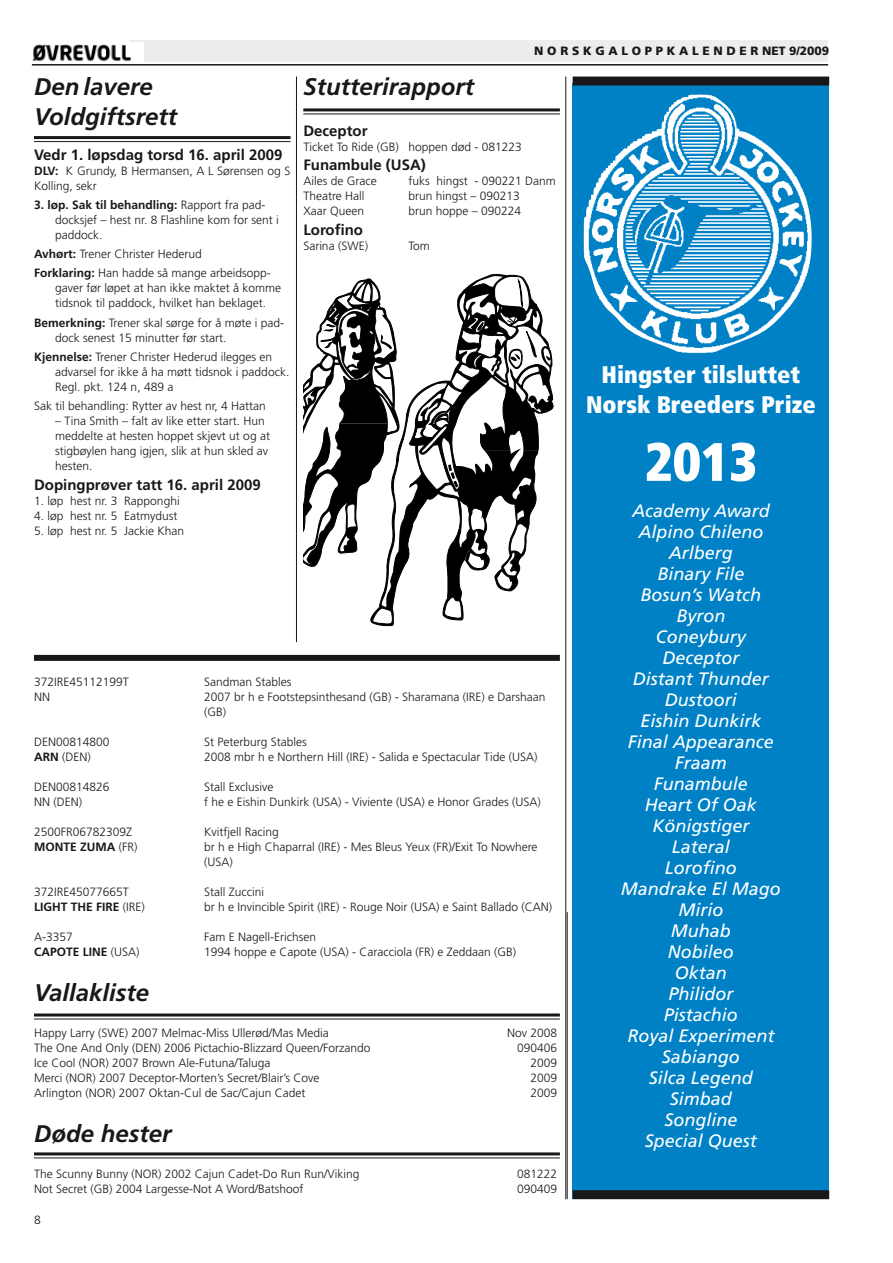
<style>
.page{position:relative;width:893px;height:1263px;background:#fff}
.page>*{position:absolute;margin:0;border:0;box-sizing:border-box;transform-origin:0 0}
.t1{font:900 condensed 54px "Frutiger";color:#fff}
.t2{font:italic 700 24px/30px "Frutiger";color:#1a171b}
.t3{font:900 condensed 24px/30px "Frutiger";color:#fff;text-align:center}
.t4{font:italic 18px/21px "Frutiger";color:#fff;text-align:center}
.t5{font:700 15px "Frutiger";color:#1a171b}
.t6{font:300 12px/15px "Frutiger";color:#1a171b}
.t7{font:700 12px "Frutiger";color:#1a171b}
.t8{font:900 12px "Frutiger";color:#1a171b}
.s1{font-weight:700}
</style>
<div class="page">
<div style="left:130px;top:41px;width:698px;height:21px;background:#eceded"></div>
<hr style="left:32px;top:64px;width:796px;height:2px;background:#1a171b">
<img style="left:32px;top:42px;width:111px;height:20px">
<hr style="left:296px;top:77px;width:1px;height:565px;background:#1a171b">
<hr style="left:567px;top:912px;width:1px;height:287px;background:#1a171b">
<hr style="left:34px;top:136px;width:257px;height:3px;background:#1a171b">
<hr style="left:34px;top:141px;width:257px;height:1px;background:#1a171b">
<hr style="left:34px;top:1152px;width:526px;height:3px;background:#1a171b">
<hr style="left:34px;top:1157px;width:526px;height:1px;background:#1a171b">
<div style="left:34px;top:655px;width:526px;height:6px;background:#1a171b"></div>
<svg style="left:303px;top:274px;width:251px;height:352px"></svg>
<div style="left:573px;top:84px;width:256px;height:1115px;background:#0081c6"></div>
<div style="left:573px;top:77px;width:256px;height:9px;background:#1a171b"></div>
<div style="left:573px;top:1190px;width:256px;height:9px;background:#1a171b"></div>
<hr style="left:303px;top:108px;width:257px;height:3px;background:#1a171b">
<hr style="left:303px;top:113px;width:257px;height:1px;background:#1a171b">
<hr style="left:565px;top:77px;width:1px;height:1122px;background:#1a171b">
<hr style="left:34px;top:1013px;width:526px;height:3px;background:#1a171b">
<hr style="left:34px;top:1018px;width:526px;height:1px;background:#1a171b">
<img style="left:584px;top:95px;width:228px;height:258px">
<p class="t8" style="left:534px;top:43px;width:296px">N O R S K G A L O P P K A L E N D E R NET 9/2009</p>
<h2 class="t2" style="left:34px;top:72px;width:145px">Den lavere<br>Voldgiftsrett</h2>
<p class="t5" style="left:34px;top:146px;width:250px">Vedr 1. løpsdag torsd 16. april 2009</p>
<p class="t6" style="left:34px;top:163px;width:258px"><span class="s1">DLV:</span> K Grundy, B Hermansen, A L Sørensen og S<br>Kolling, sekr</p>
<p class="t6" style="left:55px;top:197px;width:225px;text-indent:-21px"><span class="s1">3. løp. Sak til behandling:</span> Rapport fra pad&shy;docksjef – hest nr. 8 Flashline kom for sent i paddock.</p>
<p class="t6" style="left:34px;top:244px;width:238px;line-height:19.2px"><span class="s1">Avhørt:</span> Trener Christer Hederud<br><span class="s1">Forklaring:</span> Han hadde så mange arbeidsopp-</p>
<p class="t6" style="left:55px;top:281px;width:228px">gaver før løpet at han ikke maktet å komme tidsnok til paddock, hvilket han beklaget.</p>
<p class="t6" style="left:55px;top:315px;width:230px;text-indent:-21px"><span class="s1">Bemerkning:</span> Trener skal sørge for å møte i pad&shy;dock senest 15 minutter før start.</p>
<p class="t6" style="left:55px;top:349px;width:236px;text-indent:-21px"><span class="s1">Kjennelse:</span> Trener Christer Hederud ilegges en advarsel for ikke å ha møtt tidsnok i paddock.<br>Regl. pkt. 124 n, 489 a</p>
<p class="t6" style="left:34px;top:399px;width:233px">Sak til behandling: Rytter av hest nr, 4 Hattan</p>
<p class="t6" style="left:55px;top:414px;width:216px">– Tina Smith – falt av like etter start. Hun meddelte at hesten hoppet skjevt ut og at stigbøylen hang igjen, slik at hun skled av hesten.</p>
<p class="t5" style="left:34px;top:476px;width:228px">Dopingprøver tatt 16. april 2009</p>
<p class="t6" style="left:34px;top:493px;width:147px">1. løp hest nr. 3 Rapponghi</p>
<p class="t6" style="left:34px;top:508px;width:145px">4. løp hest nr. 5 Eatmydust</p>
<p class="t6" style="left:34px;top:523px;width:152px">5. løp hest nr. 5 Jackie Khan</p>
<h2 class="t2" style="left:303px;top:72px;width:172px">Stutterirapport</h2>
<p class="t5" style="left:303px;top:122px;width:66px">Deceptor</p>
<p class="t6" style="left:303px;top:139px;width:220px">Ticket To Ride (GB) hoppen død - 081223</p>
<p class="t5" style="left:303px;top:156px;width:124px">Funambule (USA)</p>
<p class="t6" style="left:303px;top:174px;width:75px">Ailes de Grace</p>
<p class="t6" style="left:408px;top:174px;width:149px">fuks hingst - 090221 Danm</p>
<p class="t6" style="left:303px;top:189px;width:63px">Theatre Hall</p>
<p class="t6" style="left:408px;top:189px;width:113px">brun hingst – 090213</p>
<p class="t6" style="left:303px;top:204px;width:62px">Xaar Queen</p>
<p class="t6" style="left:408px;top:204px;width:114px">brun hoppe – 090224</p>
<p class="t5" style="left:303px;top:221px;width:61px">Lorofino</p>
<p class="t6" style="left:303px;top:238px;width:66px">Sarina (SWE)</p>
<p class="t6" style="left:408px;top:238px;width:23px">Tom</p>
<p class="t6" style="left:34px;top:674px;width:96px">372IRE45112199T</p>
<p class="t6" style="left:204px;top:674px;width:89px">Sandman Stables</p>
<p class="t6" style="left:34px;top:689px;width:18px">NN</p>
<p class="t6" style="left:204px;top:689px;width:343px">2007 br h e Footstepsinthesand (GB) - Sharamana (IRE) e Darshaan (GB)</p>
<p class="t6" style="left:34px;top:734px;width:77px">DEN00814800</p>
<p class="t6" style="left:204px;top:734px;width:104px">St Peterburg Stables</p>
<p class="t6" style="left:34px;top:749px;width:58px"><span class="s1">Arn</span> (DEN)</p>
<p class="t6" style="left:204px;top:749px;width:335px">2008 mbr h e Northern Hill (IRE) - Salida e Spectacular Tide (USA)</p>
<p class="t6" style="left:34px;top:779px;width:77px">DEN00814826</p>
<p class="t6" style="left:204px;top:779px;width:71px">Stall Exclusive</p>
<p class="t6" style="left:34px;top:794px;width:50px">NN (DEN)</p>
<p class="t6" style="left:204px;top:794px;width:338px">f he e Eishin Dunkirk (USA) - Viviente (USA) e Honor Grades (USA)</p>
<p class="t6" style="left:34px;top:824px;width:100px">2500FR06782309Z</p>
<p class="t6" style="left:204px;top:824px;width:76px">Kvitfjell Racing</p>
<p class="t7" style="left:34px;top:839px;width:20px">Monte</p>
<p class="t7" style="left:80px;top:839px;width:17px">Zuma</p>
<p class="t6" style="left:119px;top:839px;width:20px">(FR)</p>
<p class="t6" style="left:204px;top:839px;width:335px">br h e High Chaparral (IRE) - Mes Bleus Yeux (FR)/Exit To Nowhere (USA)</p>
<p class="t6" style="left:34px;top:884px;width:96px">372IRE45077665T</p>
<p class="t6" style="left:204px;top:884px;width:61px">Stall Zuccini</p>
<p class="t7" style="left:34px;top:899px;width:14px">Light</p>
<p class="t7" style="left:71px;top:899px;width:38px">The Fire</p>
<p class="t6" style="left:123px;top:899px;width:24px">(IRE)</p>
<p class="t6" style="left:204px;top:899px;width:350px">br h e Invincible Spirit (IRE) - Rouge Noir (USA) e Saint Ballado (CAN)</p>
<p class="t6" style="left:34px;top:929px;width:40px">A-3357</p>
<p class="t6" style="left:204px;top:929px;width:113px">Fam E Nagell-Erichsen</p>
<p class="t7" style="left:34px;top:944px;width:16px">Capote</p>
<p class="t7" style="left:83px;top:944px;width:13px">Line</p>
<p class="t6" style="left:111px;top:944px;width:30px">(USA)</p>
<p class="t6" style="left:204px;top:944px;width:314px">1994 hoppe e Capote (USA) - Caracciola (FR) e Zeddaan (GB)</p>
<h2 class="t2" style="left:34px;top:977px;width:117px">Vallakliste</h2>
<p class="t6" style="left:34px;top:1025px;width:296px">Happy Larry (SWE) 2007 Melmac-Miss Ullerød/Mas Media</p>
<p class="t6" style="left:507px;top:1025px;width:52px">Nov 2008</p>
<p class="t6" style="left:34px;top:1040px;width:338px">The One And Only (DEN) 2006 Pictachio-Blizzard Queen/Forzando</p>
<p class="t6" style="left:517px;top:1040px;width:42px">090406</p>
<p class="t6" style="left:34px;top:1055px;width:238px">Ice Cool (NOR) 2007 Brown Ale-Futuna/Taluga</p>
<p class="t6" style="left:530px;top:1055px;width:28px">2009</p>
<p class="t6" style="left:34px;top:1070px;width:287px">Merci (NOR) 2007 Deceptor-Morten’s Secret/Blair’s Cove</p>
<p class="t6" style="left:530px;top:1070px;width:28px">2009</p>
<p class="t6" style="left:34px;top:1085px;width:273px">Arlington (NOR) 2007 Oktan-Cul de Sac/Cajun Cadet</p>
<p class="t6" style="left:530px;top:1085px;width:28px">2009</p>
<h2 class="t2" style="left:34px;top:1118px;width:139px">Døde hester</h2>
<p class="t6" style="left:34px;top:1166px;width:327px">The Scunny Bunny (NOR) 2002 Cajun Cadet-Do Run Run/Viking</p>
<p class="t6" style="left:517px;top:1166px;width:42px">081222</p>
<p class="t6" style="left:34px;top:1181px;width:271px">Not Secret (GB) 2004 Largesse-Not A Word/Batshoof</p>
<p class="t6" style="left:517px;top:1181px;width:42px">090409</p>
<p class="t6" style="left:34px;top:1212px;width:8px">8</p>
<h2 class="t3" style="left:586px;top:360px;width:231px">Hingster tilsluttet<br>Norsk Breeders Prize</h2>
<h1 class="t1" style="left:645px;top:429px;width:114px">2013</h1>
<p class="t4" style="left:621px;top:500px;width:162px">Academy Award<br>Alpino Chileno<br>Arlberg<br>Binary File<br>Bosun’s Watch<br>Byron<br>Coneybury<br>Deceptor<br>Distant Thunder<br>Dustoori<br>Eishin Dunkirk<br>Final Appearance<br>Fraam<br>Funambule<br>Heart Of Oak<br>Königstiger<br>Lateral<br>Lorofino<br>Mandrake El Mago<br>Mirio<br>Muhab<br>Nobileo<br>Oktan<br>Philidor<br>Pistachio<br>Royal Experiment<br>Sabiango<br>Silca Legend<br>Simbad<br>Songline<br>Special Quest</p>
</div>
